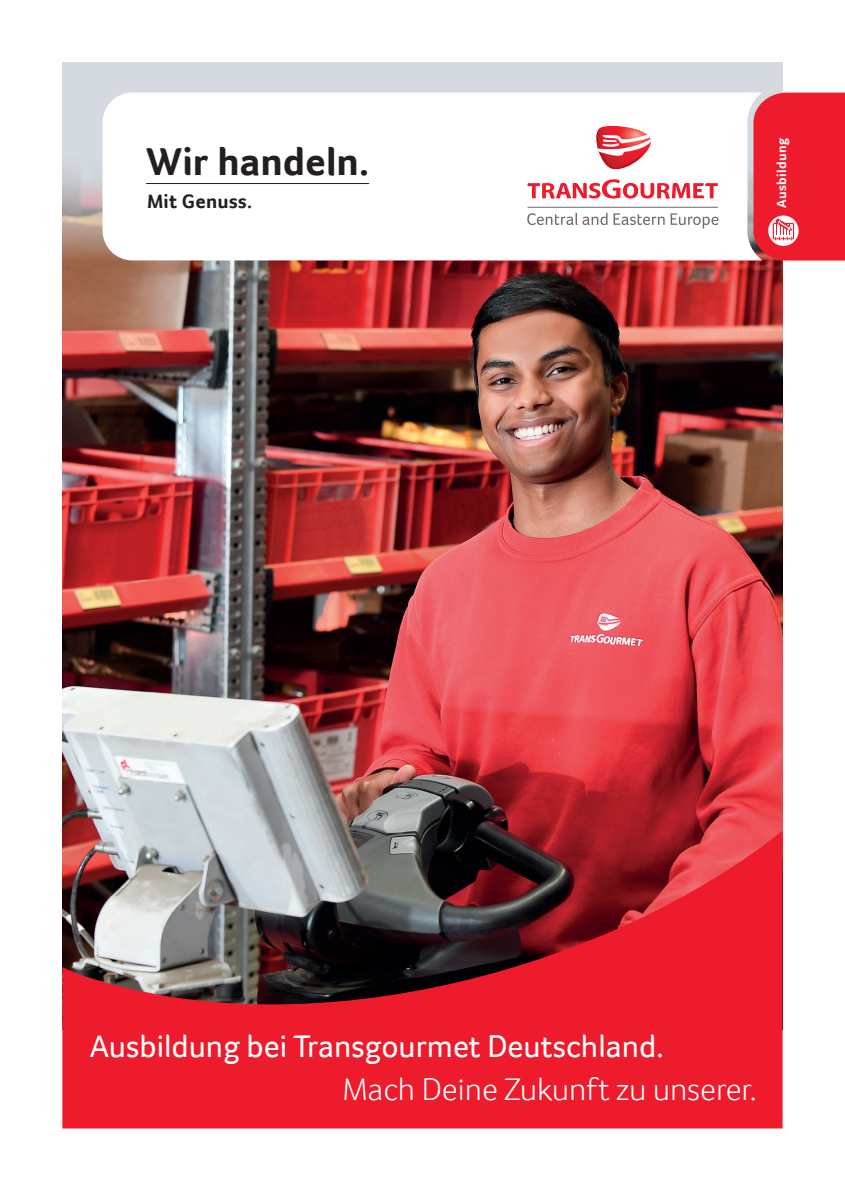
<style>
.page{position:relative;width:845px;height:1191px;background:#fff}
.page>*{position:absolute;margin:0;border:0;box-sizing:border-box;transform-origin:0 0}
.t1{font:700 40px "Transgourmet";color:#231f20}
.t2{font:32px "Transgourmet";color:#fff}
.t3{font:300 32px "Transgourmet";color:#fff}
.Gültigkeit{font:700 20px "Transgourmet";letter-spacing:.015em;color:#231f20}
.Quickfinder{font:700 13.6px "Transgourmet";letter-spacing:.025em;color:#fff}
</style>
<div class="page">
<img style="left:62px;top:260px;width:720px;height:570px">
<div style="left:62px;top:62px;width:720px;height:198px;background:#d4dadf"></div>
<svg style="left:62px;top:830px;width:720px;height:298px;fill:#ee1b2d"></svg>
<div style="left:103px;top:92px;width:659px;height:168px;background:#fff"></div>
<svg style="left:527px;top:179px;width:191px;height:20px"></svg>
<hr style="left:527px;top:207px;width:191px;height:1px;background:#6c6d70">
<svg style="left:591px;top:126px;width:64px;height:46px"></svg>
<svg style="left:527px;top:213px;width:80px;height:12px"></svg>
<svg style="left:613px;top:213px;width:51px;height:12px"></svg>
<svg style="left:670px;top:213px;width:48px;height:15px"></svg>
<hr style="left:146px;top:183px;width:223px;height:1px;background:#231f20">
<svg style="left:753px;top:93px;width:92px;height:167px"></svg>
<p class="t1" style="left:146px;top:138px;width:225px">Wir handeln.</p>
<p class="Gültigkeit" style="left:147px;top:189px;width:106px">Mit Genuss.</p>
<p class="Quickfinder" style="left:773px;top:208px;width:72px;rotate:-90deg">Ausbildung</p>
<p class="t2" style="left:89px;top:1027px;width:576px">Ausbildung bei Transgourmet Deutschland.</p>
<p class="t3" style="left:342px;top:1070px;width:416px">Mach Deine Zukunft zu unserer.</p>
</div>
